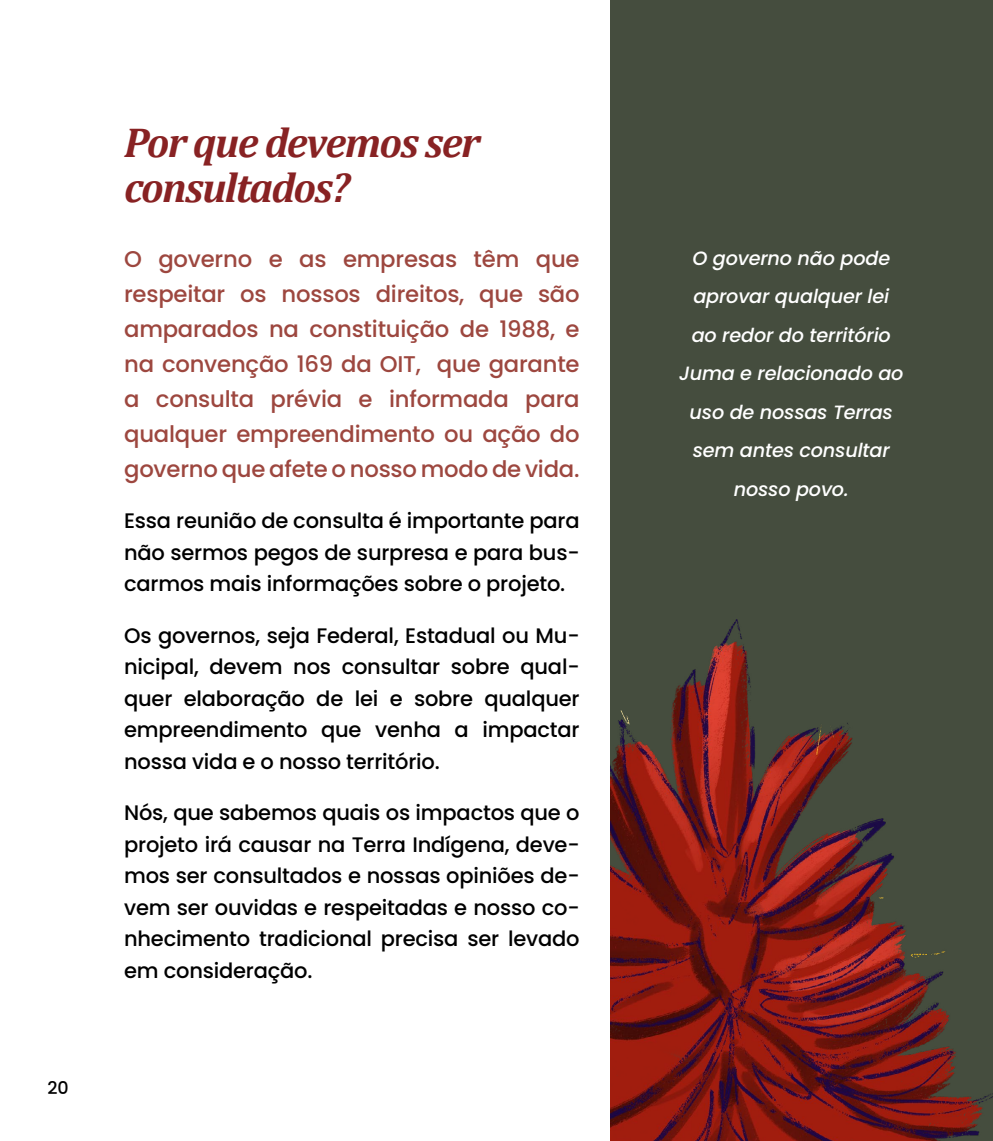
<style>
.page{position:relative;width:993px;height:1141px;background:#fff}
.page>*{position:absolute;margin:0;border:0;box-sizing:border-box;transform-origin:0 0}
.t1{font:italic 700 42px/45.5px "Cambria";letter-spacing:-.04em;color:#882223}
.t2{font:500 22.75px/35px "Poppins";letter-spacing:-.01em;color:#9d473f;text-align:justify}
.t3{font:500 21px/31.5px "Poppins";letter-spacing:-.01em;color:#000;text-align:justify}
.t4{font:italic 500 19.25px/38.5px "Poppins";letter-spacing:-.01em;color:#fff;text-align:center}
.t5{font:500 17.5px "Poppins";color:#000}
</style>
<div class="page">
<div style="left:610px;top:0;width:382px;height:1141px;background:#454d3e"></div>
<img style="left:610px;top:620px;width:382px;height:521px">
<p class="t5" style="left:47px;top:1078px;width:23px">20</p>
<h1 class="t1" style="left:124px;top:118px;width:357px">Por que devemos ser consultados?</h1>
<p class="t2" style="left:124px;top:242px;width:457px">O governo e as empresas têm que respeitar os nossos direitos, que são amparados na constituição de 1988, e na convenção 169 da OIT, que garante a consulta prévia e informada para qualquer empreendimento ou ação do governo que afete o nosso modo de vida.</p>
<p class="t3" style="left:124px;top:505px;width:457px">Essa reunião de consulta é importante para não sermos pegos de surpresa e para bus&shy;carmos mais informações sobre o projeto.</p>
<p class="t3" style="left:124px;top:620px;width:457px">Os governos, seja Federal, Estadual ou Mu&shy;nicipal, devem nos consultar sobre qual&shy;quer elaboração de lei e sobre qualquer empreendimento que venha a impactar nossa vida e o nosso território.</p>
<p class="t3" style="left:124px;top:797px;width:457px">Nós, que sabemos quais os impactos que o projeto irá causar na Terra Indígena, deve&shy;mos ser consultados e nossas opiniões de&shy;vem ser ouvidas e respeitadas e nosso co&shy;nhecimento tradicional precisa ser levado em consideração.</p>
<p class="t4" style="left:678px;top:239px;width:226px">O governo não pode aprovar qualquer lei ao redor do território<br>Juma e relacionado ao uso de nossas Terras sem antes consultar nosso povo.</p>
</div>
